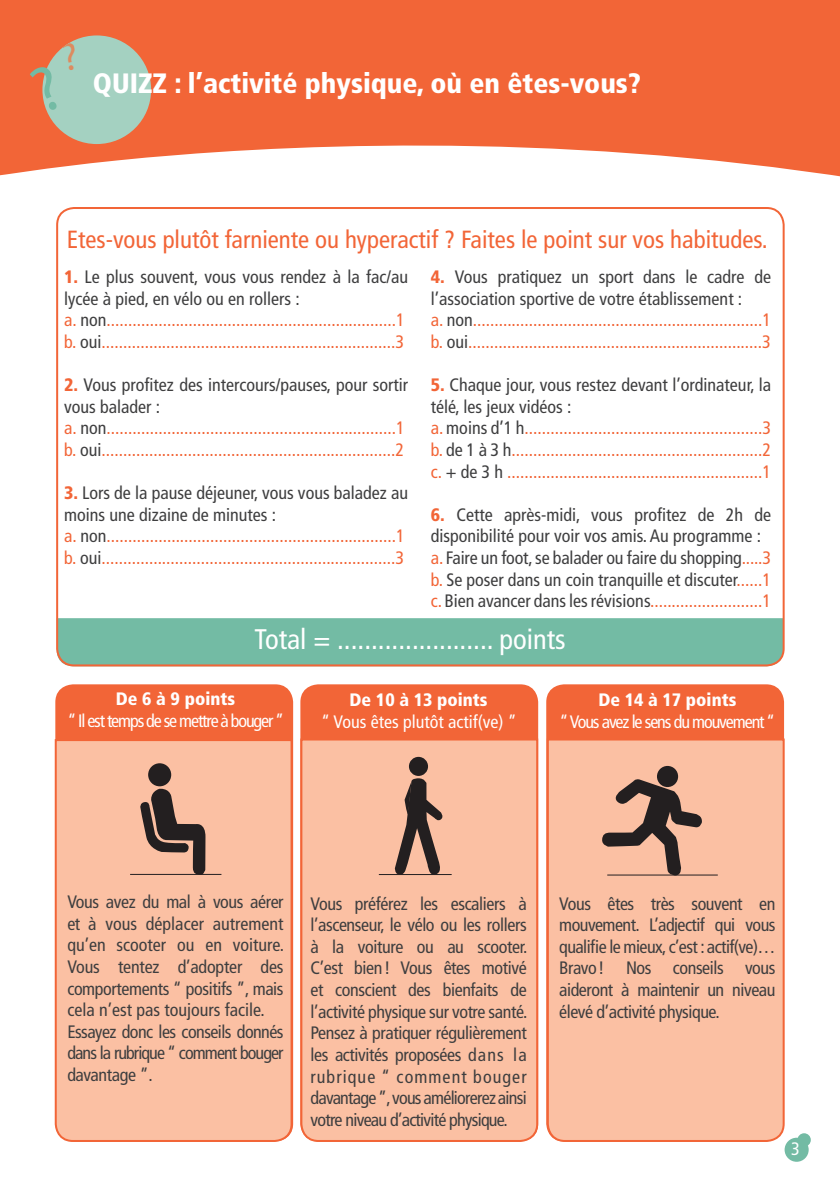
<style>
.page{position:relative;width:840px;height:1191px;background:#fff}
.page>*{position:absolute;margin:0;border:0;box-sizing:border-box;transform-origin:0 0}
.t1{font:condensed 28.4px "Frutiger LT Com";color:#fff}
.t2{font:900 condensed 28px "Frutiger LT Com";color:#fff}
.t3{font:condensed 24.8px "Frutiger LT Com";color:#f26537}
.t4{font:condensed 18px/21.6px "Frutiger LT Com";color:#f26537}
.t5{font:condensed 18px/21.6px "Frutiger LT Com";letter-spacing:-.01em;color:#3e3e3f}
.t6{font:condensed 18px "Frutiger LT Com";letter-spacing:-.06em;color:#fff}
.t7{font:900 condensed 18px "Frutiger LT Com";color:#fff}
.t8{font:condensed 18px "Frutiger LT Com";color:#fff}
.s1{font-weight:900}
.s2{color:#3e3e3f}
.s3{font-weight:900;color:#f26537}
.s4{color:#f26537}
</style>
<div class="page">
<div style="left:797px;top:1133px;width:13px;height:13px;background:#73bba4;border-radius:50%"></div>
<div style="left:784px;top:1137px;width:24px;height:24px;background:#73bba4;border-radius:50%"></div>
<div style="left:57px;top:618px;width:725px;height:48px;background:#73bba4"></div>
<div style="left:56px;top:685px;width:236px;height:455px;background:#f26537;border-radius:17px"></div>
<div style="left:301px;top:685px;width:236px;height:455px;background:#f26537;border-radius:17px"></div>
<div style="left:547px;top:685px;width:235px;height:455px;background:#f26537;border-radius:17px"></div>
<div style="left:300px;top:737px;width:239px;height:405px;background:#fbc0a3"></div>
<div style="left:54px;top:738px;width:239px;height:404px;background:#fbc0a3"></div>
<div style="left:546px;top:737px;width:239px;height:405px;background:#fbc0a3"></div>
<div style="left:56px;top:207px;width:728px;height:459px;border:2px solid #f26537;border-radius:17px"></div>
<svg style="left:0;top:0;width:839px;height:177px;background:#f37951"></svg>
<div style="left:42px;top:35px;width:109px;height:109px;background:#a4d1c1;border-radius:50%"></div>
<div style="left:148px;top:763px;width:23px;height:23px;background:#231f20;border-radius:50%"></div>
<svg style="left:140px;top:787px;width:65px;height:87px;background:#9a7768"></svg>
<hr style="left:130px;top:874px;width:91px;height:1px;background:#231f20">
<svg style="left:394px;top:778px;width:50px;height:98px;background:#9a7768"></svg>
<div style="left:408px;top:757px;width:20px;height:19px;background:#231f20;border-radius:50%"></div>
<hr style="left:378px;top:874px;width:73px;height:1px;background:#231f20">
<svg style="left:601px;top:779px;width:101px;height:96px;background:#af8775"></svg>
<div style="left:656px;top:766px;width:21px;height:21px;background:#231f20;border-radius:50%"></div>
<hr style="left:607px;top:874px;width:110px;height:1px;background:#231f20">
<svg style="left:29px;top:42px;width:42px;height:71px"></svg>
<h2 class="t2" style="left:93px;top:66px;width:549px">QuiZZ : l’activité physique, où en êtes-vous?</h2>
<h3 class="t3" style="left:67px;top:225px;width:702px">Etes-vous plutôt farniente ou hyperactif ? Faites le point sur vos habitudes.</h3>
<p class="t4" style="left:64px;top:266px;width:345px"><span class="s1">1.</span> <span class="s2">Le plus souvent, vous vous rendez à la fac/au lycée à pied, en vélo ou en rollers :<br></span>a. <span class="s2">non</span>...................................................................1 b. <span class="s2">oui</span>....................................................................3</p>
<p class="t4" style="left:64px;top:374px;width:345px"><span class="s1">2.</span> <span class="s2">Vous profitez des intercours/pauses, pour sortir vous balader :<br></span>a. <span class="s2">non</span>...................................................................1 b. <span class="s2">oui</span>....................................................................2</p>
<p class="t4" style="left:64px;top:482px;width:345px"><span class="s1">3.</span> <span class="s2">Lors de la pause déjeuner, vous vous baladez au moins une dizaine de minutes :<br></span>a. <span class="s2">non</span>...................................................................1 b. <span class="s2">oui</span>....................................................................3</p>
<p class="t4" style="left:430px;top:266px;width:341px"><span class="s1">4.</span> <span class="s2">vous pratiquez un sport dans le cadre de l’association sportive de votre établissement :<br></span>a. <span class="s2">non</span>...................................................................1 b. <span class="s2">oui</span>....................................................................3</p>
<p class="t4" style="left:430px;top:374px;width:341px"><span class="s1">5.</span> <span class="s2">Chaque jour, vous restez devant l’ordinateur, la télé, les jeux vidéos :<br></span>a. <span class="s2">moins d’1 h</span>.......................................................3 b. <span class="s2">de 1 à 3 h</span>..........................................................2 c. <span class="s2">+ de 3 h</span> ...........................................................1</p>
<p class="t5" style="left:430px;top:504px;width:341px"><span class="s3">6.</span> Cette après-midi, vous profitez de 2h de disponibilité pour voir vos amis. Au programme : <span class="s4">a.</span> Faire un foot, se balader ou faire du shopping<span class="s4">.....3 b.</span> Se poser dans un coin tranquille et discuter<span class="s4">......1 c.</span> Bien avancer dans les révisions<span class="s4">..........................1</span></p>
<h1 class="t1" style="left:254px;top:622px;width:312px">total = ....................... points</h1>
<p class="t7" style="left:116px;top:688px;width:121px">de 6 à 9 points</p>
<p class="t6" style="left:67px;top:710px;width:218px">“ Il est temps de se mettre à bouger ”</p>
<p class="t7" style="left:349px;top:689px;width:139px">de 10 à 13 points</p>
<p class="t8" style="left:321px;top:711px;width:197px">“ vous êtes plutôt actif(ve) ”</p>
<p class="t7" style="left:598px;top:689px;width:139px">de 14 à 17 points</p>
<p class="t6" style="left:559px;top:711px;width:217px">“ vous avez le sens du mouvement “</p>
<p class="t5" style="left:67px;top:891px;width:218px">vous avez du mal à vous aérer et à vous déplacer autrement qu’en scooter ou en voiture. vous tentez d’adopter des comportements “ positifs ”, mais cela n’est pas toujours facile.<br>Essayez donc les conseils donnés dans la rubrique “ comment bouger davantage ”.</p>
<p class="t5" style="left:310px;top:892px;width:218px;text-align:justify">vous préférez les escaliers à l’ascenseur, le vélo ou les rollers à la voiture ou au scooter.<br>C’est bien ! vous êtes motivé et conscient des bienfaits de l’activité physique sur votre santé.<br>Pensez à pratiquer régulièrement les activités proposées dans la rubrique “ comment bouger davantage ”, vous améliorerez ainsi votre niveau d’activité physique.</p>
<p class="t5" style="left:559px;top:892px;width:218px;text-align:justify">vous êtes très souvent en mouvement. L’adjectif qui vous qualifie le mieux, c’est : actif(ve)… Bravo ! nos conseils vous aideront à maintenir un niveau élevé d’activité physique.</p>
<p class="t6" style="left:790px;top:1138px;width:10px">3</p>
</div>
